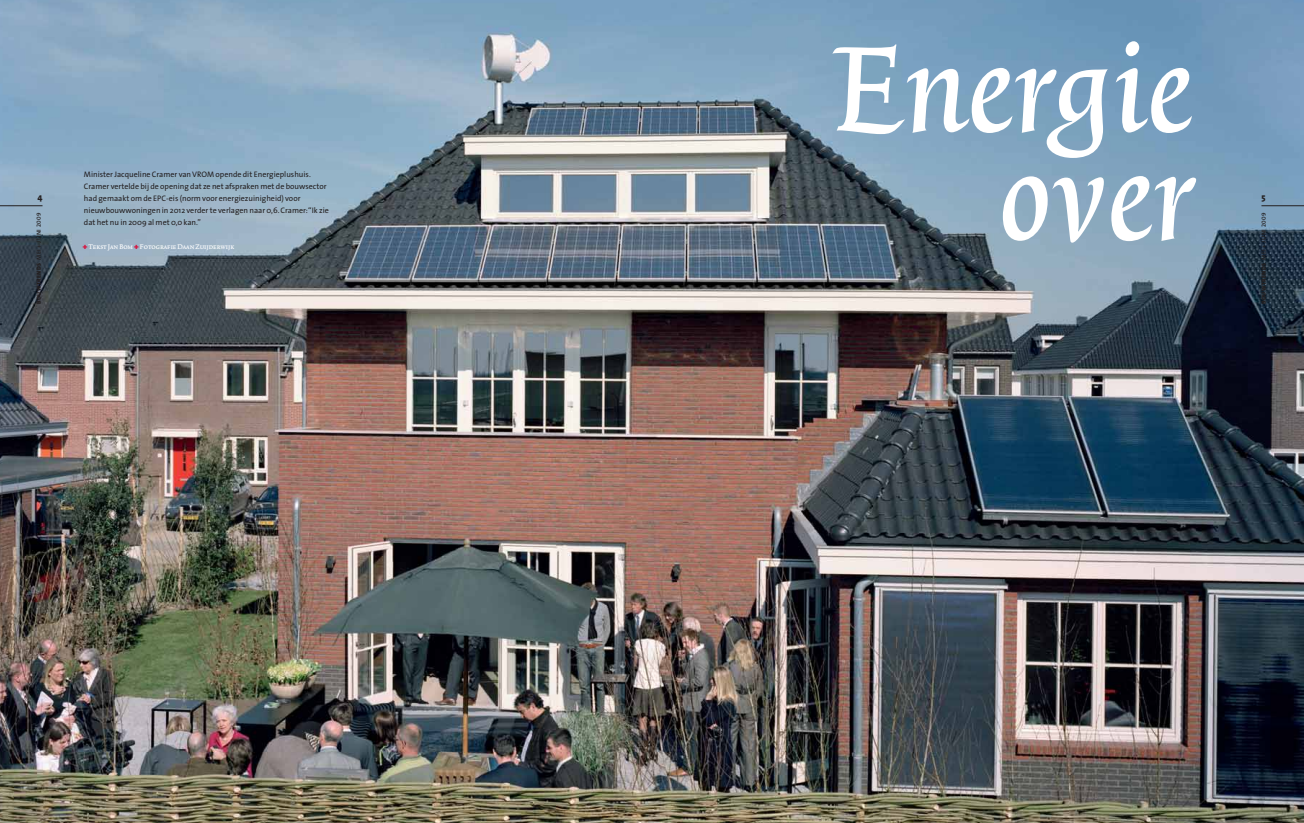
<style>
.page{position:relative;width:1304px;height:823px;background:#fff}
.page>*{position:absolute;margin:0;border:0;box-sizing:border-box;transform-origin:0 0}
.t1{font:154px/108px "Trinite No 1 Med Ita";color:#fff;text-align:right}
.t2{font:800 9px "The Sans";color:#231f20}
.t3{font:8px/12px "The Sans";color:#231f20}
.t4{font:8px "Trinite No 1 Med Wid Exp";color:#fff}
.t5{font:900 6px "The Sans";letter-spacing:.06em;color:#231f20}
.s1{font-weight:600}
.s2{font-family:"The Sans Semi Bold Caps";font-weight:400}
.s3{font-family:"The Sans";font-weight:900;color:#d7143f}
</style>
<div class="page">
<img style="left:0;top:0;width:1304px;height:822px">
<hr style="left:1261px;top:205px;width:43px;height:1px;background:#231f20">
<hr style="left:0;top:205px;width:43px;height:1px;background:#231f20">
<p class="t2" style="left:37px;top:192px;width:7px">4</p>
<p class="t5" style="left:36px;top:304px;width:93px;rotate:-90deg">BOUWTRENDS <span class="s1">MEI + JUNI</span> <span class="s2">2009</span></p>
<p class="t3" style="left:84px;top:169px;width:246px">Minister Jacqueline Cramer van VROM opende dit Energieplushuis.<br>Cramer vertelde bij de opening dat ze net afspraken met de bouwsector had gemaakt om de EPC-eis (norm voor energiezuinigheid) voor nieuwbouwwoningen in 2012 verder te verlagen naar 0,6. Cramer:“Ik zie dat het nu in 2009 al met 0,0 kan.”</p>
<p class="t4" style="left:83px;top:241px;width:153px"><span class="s3">+</span>Tekst Jan Bom <span class="s3">+</span>Fotografie Daan Zuijderwijk</p>
<h1 class="t1" style="left:833px;top:43px;width:361px">Energie over</h1>
<p class="t2" style="left:1261px;top:192px;width:6px">5</p>
<p class="t5" style="left:1261px;top:304px;width:93px;rotate:-90deg">BOUWTRENDS <span class="s1">MEI + JUNI</span> <span class="s2">2009</span></p>
</div>
